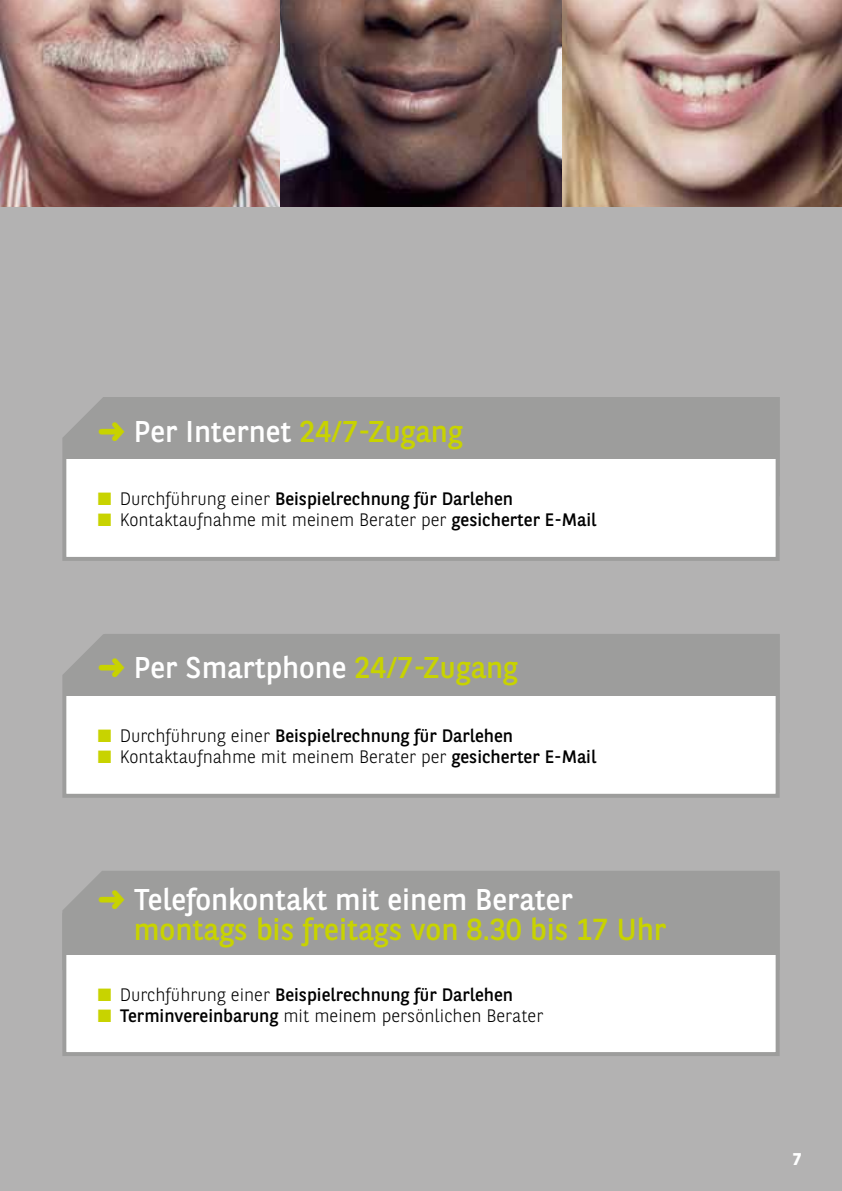
<style>
.page{position:relative;width:842px;height:1191px;background:#b3b2b2}
.page>*{position:absolute;margin:0;border:0;box-sizing:border-box;transform-origin:0 0}
.t1{font:30.4px "BNPP Sans";color:#c8d300}
.t2{font:30px "BNPP Sans";color:#fff}
.t3{font:300 18px "BNPP Sans";color:#000}
.t4{font:18px "BNPP Sans";color:#000}
.t5{font:700 17px "BNPP Sans";color:#fff}
.s1{color:#c8d300}
.s2{font-weight:300}
.s3{font-weight:400}
</style>
<div class="page">
<img style="left:280px;top:0;width:282px;height:206px">
<img style="left:0;top:0;width:280px;height:206px">
<img style="left:562px;top:0;width:280px;height:206px">
<svg style="left:62px;top:871px;width:718px;height:185px;background:#cfcfcf"></svg>
<svg style="left:62px;top:634px;width:718px;height:164px;background:#d6d6d6"></svg>
<svg style="left:62px;top:397px;width:718px;height:164px;background:#d6d6d6"></svg>
<h2 class="t2" style="left:98px;top:410px;width:367px"><span class="s1">➜</span> Per Internet <span class="s1">24/7-Zugang</span></h2>
<p class="t4" style="left:98px;top:486px;width:417px"><span class="s1">■</span> <span class="s2">Durchführung einer</span> Beispielrechnung für Darlehen</p>
<p class="t3" style="left:98px;top:508px;width:500px"><span class="s1">■</span> Kontaktaufnahme mit meinem Berater per <span class="s3">gesicherter E-Mail</span></p>
<h2 class="t2" style="left:98px;top:647px;width:422px"><span class="s1">➜</span> Per Smartphone <span class="s1">24/7-Zugang</span></h2>
<p class="t4" style="left:98px;top:723px;width:417px"><span class="s1">■</span> <span class="s2">Durchführung einer</span> Beispielrechnung für Darlehen</p>
<p class="t3" style="left:98px;top:745px;width:500px"><span class="s1">■</span> Kontaktaufnahme mit meinem Berater per <span class="s3">gesicherter E-Mail</span></p>
<h2 class="t2" style="left:98px;top:879px;width:477px"><span class="s1">➜</span> Telefonkontakt mit einem Berater</h2>
<h1 class="t1" style="left:134px;top:908px;width:534px">montags bis freitags von 8.30 bis 17 Uhr</h1>
<p class="t4" style="left:98px;top:982px;width:417px"><span class="s1">■</span> <span class="s2">Durchführung einer</span> Beispielrechnung für Darlehen</p>
<p class="t3" style="left:98px;top:1004px;width:447px"><span class="s1">■</span> <span class="s3">Terminvereinbarung</span> mit meinem persönlichen Berater</p>
<p class="t5" style="left:793px;top:1147px;width:10px">7</p>
</div>
